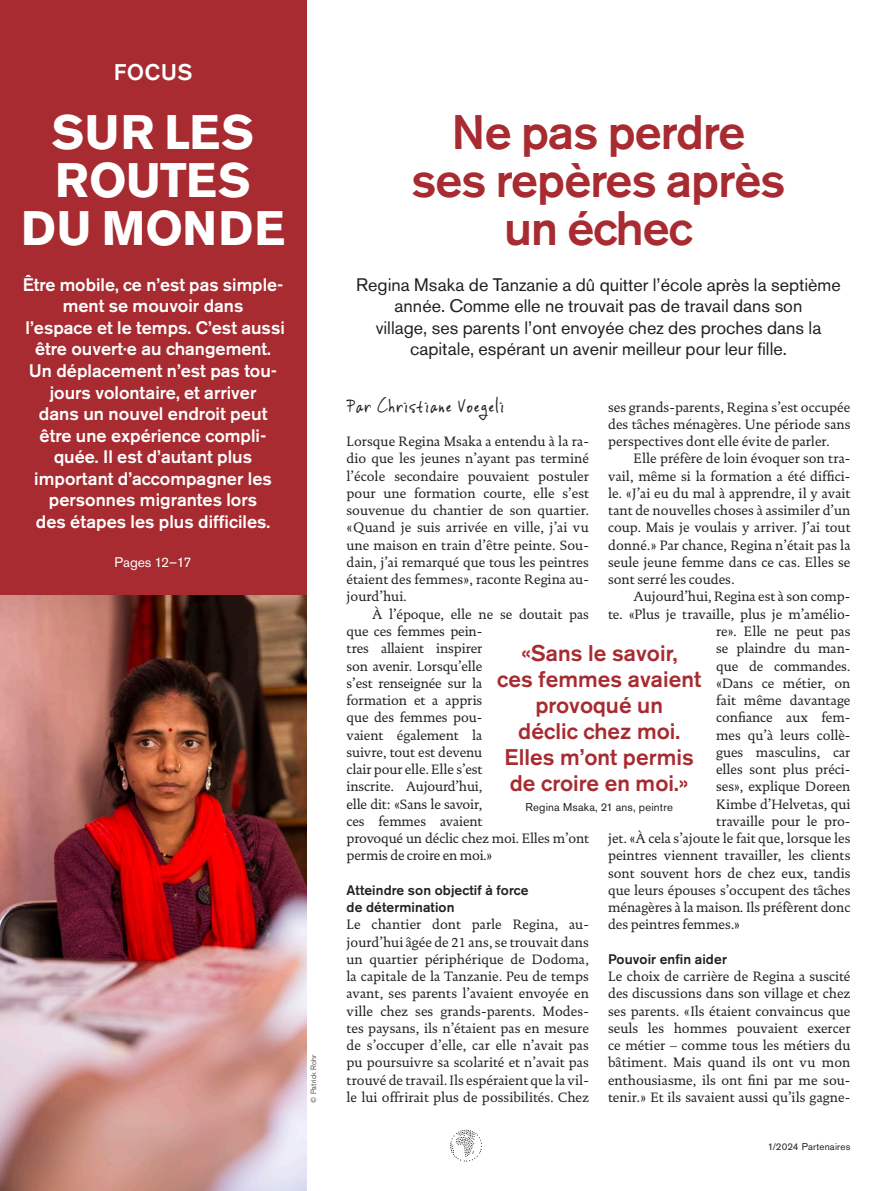
<style>
.page{position:relative;width:893px;height:1191px;background:#fff}
.page>*{position:absolute;margin:0;border:0;box-sizing:border-box;transform-origin:0 0}
.t1{font:500 48px/48px "Akzidenz Grotesk BE";letter-spacing:-.02em;color:#a72b30;text-align:center}
.t2{font:700 48px/48px "Akzidenz Grotesk BE";letter-spacing:.005em;color:#fff;text-align:center}
.t3{font:500 22.5px/25.8px "Akzidenz Grotesk BE";color:#a72b30;text-align:center}
.t4{font:500 22.5px "Akzidenz Grotesk BE";letter-spacing:.015em;color:#fff}
.t5{font:21px "Vinc Hand";color:#231f20}
.t6{font:500 18px/21.6px "Akzidenz Grotesk BE";color:#fff;text-align:center}
.t7{font:18px/21.6px "Akzidenz Grotesk BE";color:#231f20;text-align:center}
.t8{font:13.8px/17.2px "DTL Documenta TOT";letter-spacing:-.005em;color:#231f20;text-align:justify}
.t9{font:500 13.8px/17.2px "Akzidenz Grotesk BE";letter-spacing:.01em;color:#231f20}
.t10{font:13.8px "Akzidenz Grotesk BE";color:#fff}
.t11{font:11.25px "Akzidenz Grotesk BE";letter-spacing:.015em;color:#231f20}
.t12{font:9.75px "Akzidenz Grotesk BE";letter-spacing:.02em;color:#231f20}
.t13{font:300 7.5px "Akzidenz Grotesk BE";letter-spacing:.02em;color:#231f20}
.s1{font-size:13.05px}
</style>
<div class="page">
<div style="left:0;top:0;width:306px;height:597px;background:#a72b30"></div>
<svg style="left:450px;top:1129px;width:32px;height:32px"></svg>
<img style="left:0;top:595px;width:306px;height:596px">
<h2 class="t4" style="left:114px;top:58px;width:80px">FOCUS</h2>
<h1 class="t2" style="left:21px;top:109px;width:266px">SUR LES<br>ROUTES<br>DU MONDE</h1>
<p class="t6" style="left:23px;top:273px;width:264px">Être mobile, ce n’est pas simple&shy;ment se mouvoir dans<br>l’espace et le temps. C’est aussi être ouvert·e au changement.<br>Un déplacement n’est pas tou&shy;jours volontaire, et arriver<br>dans un nouvel endroit peut être une expérience compli&shy;quée. Il est d’autant plus important d’accompagner les personnes migrantes lors<br>des étapes les plus difficiles.</p>
<p class="t10" style="left:114px;top:554px;width:79px">Pages 12–17</p>
<p class="t13" style="left:309px;top:1102px;width:50px;rotate:-90deg">© Patrick Rohr</p>
<h1 class="t1" style="left:411px;top:108px;width:376px">Ne pas perdre ses repères après un échec</h1>
<h3 class="t7" style="left:356px;top:273px;width:486px">Regina Msaka de Tanzanie a dû quitter l’école après la septième année. Comme elle ne trouvait pas de travail dans son<br>village, ses parents l’ont envoyée chez des proches dans la capitale, espérant un avenir meilleur pour leur fille.</h3>
<h3 class="t5" style="left:347px;top:392px;width:159px">Par Christiane Voegeli</h3>
<p class="t8" style="left:608px;top:398px;width:244px">ses grands-parents, Regina s’est occupée des tâches ménagères. Une période sans perspectives dont elle évite de parler.</p>
<p class="t8" style="left:608px;top:450px;width:244px;text-indent:26px">Elle préfère de loin évoquer son tra&shy;vail, même si la formation a été diffici&shy;le. «J’ai eu du mal à apprendre, il y avait tant de nouvelles choses à assimiler d’un coup. Mais je voulais y arriver. J’ai tout donné.» Par chance, Regina n’était pas la seule jeune femme dans ce cas. Elles se sont serré les coudes.</p>
<p class="t8" style="left:634px;top:588px;width:218px">Aujourd’hui, Regina est à son comp-</p>
<p class="t8" style="left:608px;top:605px;width:244px">te. «Plus je travaille, plus je m’amélio-</p>
<p class="t8" style="left:716px;top:622px;width:136px">re». Elle ne peut pas</p>
<p class="t8" style="left:716px;top:640px;width:136px">se plaindre du man-</p>
<p class="t8" style="left:716px;top:657px;width:136px">que de commandes.</p>
<p class="t8" style="left:716px;top:674px;width:136px">«Dans ce métier, on</p>
<p class="t8" style="left:716px;top:691px;width:136px">fait même davantage</p>
<p class="t8" style="left:716px;top:709px;width:136px">confiance aux fem-</p>
<p class="t8" style="left:716px;top:726px;width:136px">mes qu’à leurs collè-</p>
<p class="t8" style="left:716px;top:743px;width:136px">gues masculins, car</p>
<p class="t8" style="left:716px;top:760px;width:136px">elles sont plus préci-</p>
<p class="t8" style="left:716px;top:778px;width:136px">ses», explique Doreen</p>
<p class="t8" style="left:716px;top:795px;width:136px">Kimbe d’Helvetas, qui</p>
<p class="t8" style="left:716px;top:812px;width:136px">travaille pour le pro-</p>
<p class="t8" style="left:608px;top:829px;width:244px">jet. «À cela s’ajoute le fait que, lorsque les</p>
<p class="t8" style="left:608px;top:847px;width:244px">peintres viennent travailler, les clients</p>
<p class="t8" style="left:608px;top:864px;width:244px">sont souvent hors de chez eux, tandis</p>
<p class="t8" style="left:608px;top:881px;width:244px">que leurs épouses s’occupent des tâches</p>
<p class="t8" style="left:608px;top:898px;width:244px">ménagères à la maison. Ils préfèrent donc</p>
<p class="t8" style="left:608px;top:916px;width:133px">des peintres femmes.»</p>
<p class="t9" style="left:608px;top:950px;width:120px">Pouvoir enfin aider</p>
<p class="t8" style="left:608px;top:967px;width:244px">Le choix de carrière de Regina a suscité des discussions dans son village et chez ses parents. «Ils étaient convaincus que seuls les hommes pouvaient exercer ce métier – comme tous les métiers du bâtiment. Mais quand ils ont vu mon enthousiasme, ils ont fini par me sou&shy;tenir.» Et ils savaient aussi qu’ils gagne-</p>
<p class="t8" style="left:347px;top:433px;width:244px">Lorsque Regina Msaka a entendu à la ra&shy;dio que les jeunes n’ayant pas terminé l’école secondaire pouvaient postuler pour une formation courte, elle s’est souvenue du chantier de son quartier. «Quand je suis arrivée en ville, j’ai vu une maison en train d’être peinte. Sou&shy;dain, j’ai remarqué que tous les peintres étaient des femmes», raconte Regina au&shy;jourd’hui.</p>
<p class="t8" style="left:347px;top:605px;width:244px;text-align:left;text-indent:26px">À l’époque, elle ne se doutait pas que ces femmes pein-<br>tres allaient inspirer<br>son avenir. Lorsqu’elle<br>s’est renseignée sur la<br>formation et a appris<br>que des femmes pou-<br>vaient également la<br>suivre, tout est devenu<br>clair pour elle. Elle s’est<br>inscrite. Aujourd’hui,<br>elle dit: «Sans le savoir,<br>ces femmes avaient<br>provoqué un déclic chez moi. Elles m’ont permis de croire en moi.»</p>
<p class="t9" style="left:347px;top:881px;width:183px">Atteindre son objectif à force de détermination</p>
<p class="t8" style="left:347px;top:916px;width:244px">Le chantier dont parle Regina, au&shy;jourd’hui âgée de <span class="s1">21</span> ans, se trouvait dans un quartier périphérique de Dodoma, la capitale de la Tanzanie. Peu de temps avant, ses parents l’avaient envoyée en ville chez ses grands-parents. Modes&shy;tes paysans, ils n’étaient pas en mesure de s’occuper d’elle, car elle n’avait pas pu poursuivre sa scolarité et n’avait pas trouvé de travail. Ils espéraient que la vil&shy;le lui offrirait plus de possibilités. Chez</p>
<h2 class="t3" style="left:497px;top:640px;width:205px">«Sans le savoir,<br>ces femmes avaient provoqué un<br>déclic chez moi.<br>Elles m’ont permis de croire en moi.»</h2>
<p class="t11" style="left:526px;top:800px;width:149px">Regina Msaka, 21 ans, peintre</p>
<p class="t12" style="left:768px;top:1140px;width:84px">1/2024 Partenaires</p>
</div>
